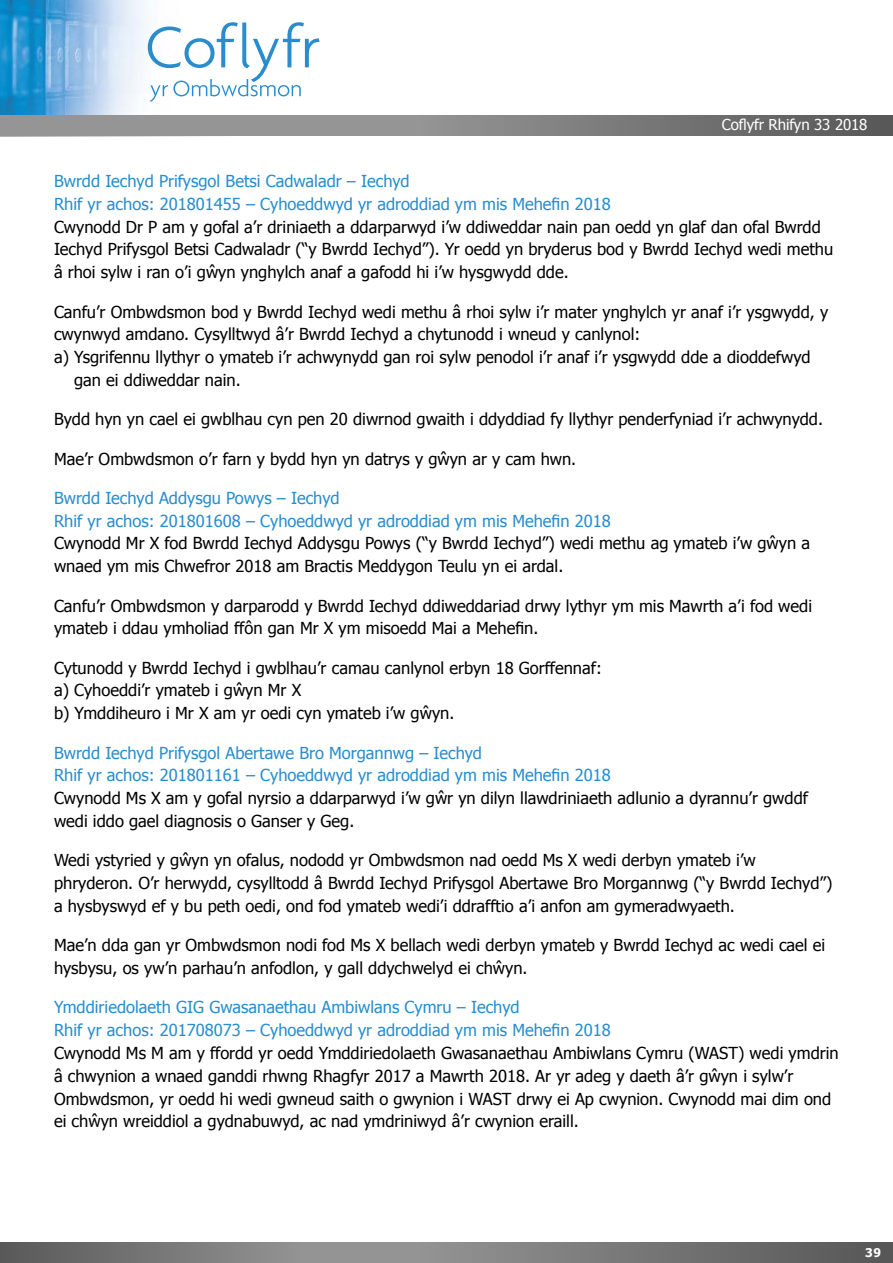
<style>
.page{position:relative;width:893px;height:1263px;background:#fff}
.page>*{position:absolute;margin:0;border:0;box-sizing:border-box;transform-origin:0 0}
.t1{font:16.5px/22.8px "Tahoma";color:#000}
.t2{font:16.5px/22.8px "Tahoma";color:#298dcd}
.t3{font:15px "Tahoma";letter-spacing:-.005em;color:#fff}
.t4{font:700 12px "Tahoma";color:#fff}
</style>
<div class="page">
<svg style="left:0;top:1242px;width:893px;height:21px;background:#7a7979"></svg>
<img style="left:0;top:0;width:148px;height:115px">
<svg style="left:0;top:136px;width:205px;height:1px"></svg>
<svg style="left:0;top:115px;width:893px;height:21px;background:#858484"></svg>
<svg style="left:148px;top:22px;width:172px;height:80px"></svg>
<p class="t3" style="left:722px;top:115px;width:147px">Coflyfr Rhifyn 33 2018</p>
<p class="t2" style="left:54px;top:169px;width:558px">Bwrdd Iechyd Prifysgol Betsi Cadwaladr – Iechyd<br>Rhif yr achos: 201801455 – Cyhoeddwyd yr adroddiad ym mis Mehefin 2018</p>
<p class="t1" style="left:54px;top:214px;width:781px">Cwynodd Dr P am y gofal a’r driniaeth a ddarparwyd i’w ddiweddar nain pan oedd yn glaf dan ofal Bwrdd<br>Iechyd Prifysgol Betsi Cadwaladr (“y Bwrdd Iechyd”). Yr oedd yn bryderus bod y Bwrdd Iechyd wedi methu â rhoi sylw i ran o’i gŵyn ynghylch anaf a gafodd hi i’w hysgwydd dde.</p>
<p class="t1" style="left:54px;top:299px;width:776px">Canfu’r Ombwdsmon bod y Bwrdd Iechyd wedi methu â rhoi sylw i’r mater ynghylch yr anaf i’r ysgwydd, y</p>
<p class="t1" style="left:54px;top:322px;width:588px">cwynwyd amdano. Cysylltwyd â’r Bwrdd Iechyd a chytunodd i wneud y canlynol:</p>
<p class="t1" style="left:54px;top:345px;width:758px">a) Ysgrifennu llythyr o ymateb i’r achwynydd gan roi sylw penodol i’r anaf i’r ysgwydd dde a dioddefwyd</p>
<p class="t1" style="left:74px;top:368px;width:168px">gan ei ddiweddar nain.</p>
<p class="t1" style="left:54px;top:407px;width:771px">Bydd hyn yn cael ei gwblhau cyn pen 20 diwrnod gwaith i ddyddiad fy llythyr penderfyniad i’r achwynydd.</p>
<p class="t1" style="left:54px;top:446px;width:524px">Mae’r Ombwdsmon o’r farn y bydd hyn yn datrys y gŵyn ar y cam hwn.</p>
<p class="t2" style="left:54px;top:486px;width:558px">Bwrdd Iechyd Addysgu Powys – Iechyd<br>Rhif yr achos: 201801608 – Cyhoeddwyd yr adroddiad ym mis Mehefin 2018</p>
<p class="t1" style="left:54px;top:531px;width:758px">Cwynodd Mr X fod Bwrdd Iechyd Addysgu Powys (“y Bwrdd Iechyd”) wedi methu ag ymateb i’w gŵyn a wnaed ym mis Chwefror 2018 am Bractis Meddygon Teulu yn ei ardal.</p>
<p class="t1" style="left:54px;top:593px;width:760px">Canfu’r Ombwdsmon y darparodd y Bwrdd Iechyd ddiweddariad drwy lythyr ym mis Mawrth a’i fod wedi ymateb i ddau ymholiad ffôn gan Mr X ym misoedd Mai a Mehefin.</p>
<p class="t1" style="left:54px;top:655px;width:549px">Cytunodd y Bwrdd Iechyd i gwblhau’r camau canlynol erbyn 18 Gorffennaf: a) Cyhoeddi’r ymateb i gŵyn Mr X<br>b) Ymddiheuro i Mr X am yr oedi cyn ymateb i’w gŵyn.</p>
<p class="t2" style="left:54px;top:740px;width:558px">Bwrdd Iechyd Prifysgol Abertawe Bro Morgannwg – Iechyd<br>Rhif yr achos: 201801161 – Cyhoeddwyd yr adroddiad ym mis Mehefin 2018</p>
<p class="t1" style="left:54px;top:786px;width:755px">Cwynodd Ms X am y gofal nyrsio a ddarparwyd i’w gŵr yn dilyn llawdriniaeth adlunio a dyrannu’r gwddf wedi iddo gael diagnosis o Ganser y Geg.</p>
<p class="t1" style="left:54px;top:848px;width:780px">Wedi ystyried y gŵyn yn ofalus, nododd yr Ombwdsmon nad oedd Ms X wedi derbyn ymateb i’w phryderon. O’r herwydd, cysylltodd â Bwrdd Iechyd Prifysgol Abertawe Bro Morgannwg (“y Bwrdd Iechyd”) a hysbyswyd ef y bu peth oedi, ond fod ymateb wedi’i ddrafftio a’i anfon am gymeradwyaeth.</p>
<p class="t1" style="left:54px;top:933px;width:773px">Mae’n dda gan yr Ombwdsmon nodi fod Ms X bellach wedi derbyn ymateb y Bwrdd Iechyd ac wedi cael ei hysbysu, os yw’n parhau’n anfodlon, y gall ddychwelyd ei chŵyn.</p>
<p class="t2" style="left:54px;top:995px;width:558px">Ymddiriedolaeth GIG Gwasanaethau Ambiwlans Cymru – Iechyd<br>Rhif yr achos: 201708073 – Cyhoeddwyd yr adroddiad ym mis Mehefin 2018</p>
<p class="t1" style="left:54px;top:1041px;width:786px">Cwynodd Ms M am y ffordd yr oedd Ymddiriedolaeth Gwasanaethau Ambiwlans Cymru (WAST) wedi ymdrin â chwynion a wnaed ganddi rhwng Rhagfyr 2017 a Mawrth 2018. Ar yr adeg y daeth â’r gŵyn i sylw’r Ombwdsmon, yr oedd hi wedi gwneud saith o gwynion i WAST drwy ei Ap cwynion. Cwynodd mai dim ond ei chŵyn wreiddiol a gydnabuwyd, ac nad ymdriniwyd â’r cwynion eraill.</p>
<p class="t4" style="left:865px;top:1244px;width:17px">39</p>
</div>
